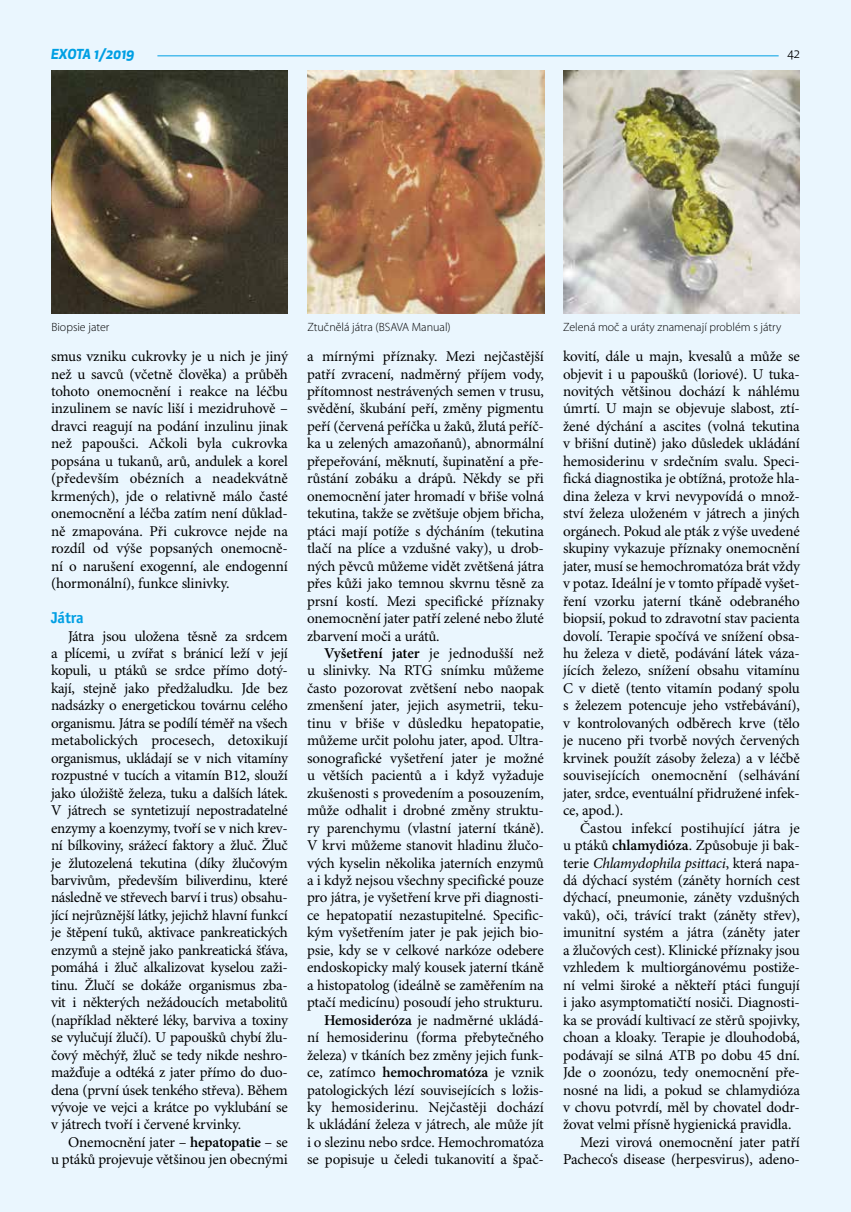
<style>
.page{position:relative;width:851px;height:1212px;background:#fff}
.page>*{position:absolute;margin:0;border:0;box-sizing:border-box;transform-origin:0 0}
.t1{font:700 15.75px "Officina Sans Itc TOT";letter-spacing:-.01em;color:#009fe3}
.t2{font:15px/17.4px "Minion Pro";letter-spacing:-.01em;color:#000;text-align:justify}
.t3{font:italic 15px "Minion Pro";letter-spacing:-.015em;color:#000}
.t4{font:italic 700 13.5px "Apex New";color:#009fe3}
.t5{font:300 12px "Myriad Pro";color:#000}
.t6{font:12px "Apex New";color:#000}
.s1{font-weight:600}
.s2{font-style:normal}
</style>
<div class="page">
<div style="left:0;top:0;width:850px;height:1212px;background:#eaf6fe"></div>
<img style="left:51px;top:70px;width:237px;height:243px">
<img style="left:307px;top:70px;width:237px;height:243px">
<img style="left:563px;top:70px;width:236px;height:243px">
<hr style="left:157px;top:55px;width:621px;height:1px;background:#009fe3">
<p class="t4" style="left:51px;top:44px;width:85px">EXOTA 1/2019</p>
<p class="t6" style="left:787px;top:46px;width:14px">42</p>
<p class="t5" style="left:51px;top:320px;width:60px">Biopsie jater</p>
<p class="t5" style="left:307px;top:320px;width:145px">Ztučnělá játra (BSAVA Manual)</p>
<p class="t5" style="left:563px;top:320px;width:220px">Zelená moč a uráty znamenají problém s játry</p>
<p class="t2" style="left:51px;top:348px;width:238px">smus vzniku cukrovky je u nich je jiný než u savců (včetně člověka) a průběh tohoto onemocnění i reakce na léčbu inzulinem se navíc liší i mezidruhově – dravci reagují na podání inzulinu jinak než papoušci. Ačkoli byla cukrovka popsána u tukanů, arů, andulek a korel (především obézních a neadekvátně krmených), jde o relativně málo časté onemocnění a léčba zatím není důklad&shy;ně zmapována. Při cukrovce nejde na rozdíl od výše popsaných onemocně&shy;ní o narušení exogenní, ale endogenní (hormonální), funkce slinivky.</p>
<p class="t1" style="left:51px;top:608px;width:34px">Játra</p>
<p class="t2" style="left:51px;top:628px;width:238px;text-indent:17px">Játra jsou uložena těsně za srdcem a plícemi, u zvířat s bránicí leží v její kopuli, u ptáků se srdce přímo dotý&shy;kají, stejně jako předžaludku. Jde bez nadsázky o energetickou továrnu celého organismu. Játra se podílí téměř na všech metabolických procesech, detoxikují organismus, ukládají se v nich vitamíny rozpustné v tucích a vitamín B12, slouží jako úložiště železa, tuku a dalších látek.<br>V játrech se syntetizují nepostradatelné enzymy a koenzymy, tvoří se v nich krev&shy;ní bílkoviny, srážecí faktory a žluč. Žluč je žlutozelená tekutina (díky žlučovým barvivům, především biliverdinu, které následně ve střevech barví i trus) obsahu&shy;jící nejrůznější látky, jejichž hlavní funkcí je štěpení tuků, aktivace pankreatických enzymů a stejně jako pankreatická šťáva, pomáhá i žluč alkalizovat kyselou zaži&shy;tinu. Žlučí se dokáže organismus zba&shy;vit i některých nežádoucích metabolitů (například některé léky, barviva a toxiny se vylučují žlučí). U papoušků chybí žlu&shy;čový měchýř, žluč se tedy nikde neshro&shy;mažďuje a odtéká z jater přímo do duo&shy;dena (první úsek tenkého střeva). Během vývoje ve vejci a krátce po vyklubání se v játrech tvoří i červené krvinky.</p>
<p class="t2" style="left:51px;top:1134px;width:238px;text-align:right">Onemocnění jater – <span class="s1">hepatopatie</span> – se<br>u ptáků projevuje většinou jen obecnými</p>
<p class="t2" style="left:307px;top:348px;width:238px">a mírnými příznaky. Mezi nejčastější patří zvracení, nadměrný příjem vody, přítomnost nestrávených semen v trusu, svědění, škubání peří, změny pigmentu peří (červená peříčka u žaků, žlutá peříč&shy;ka u zelených amazoňanů), abnormální přepeřování, měknutí, šupinatění a pře&shy;růstání zobáku a drápů. Někdy se při onemocnění jater hromadí v břiše volná tekutina, takže se zvětšuje objem břicha, ptáci mají potíže s dýcháním (tekutina tlačí na plíce a vzdušné vaky), u drob&shy;ných pěvců můžeme vidět zvětšená játra přes kůži jako temnou skvrnu těsně za prsní kostí. Mezi specifické příznaky onemocnění jater patří zelené nebo žluté zbarvení moči a urátů.</p>
<p class="t2" style="left:307px;top:645px;width:238px;text-align:right"><span class="s1">Vyšetření jater</span> je jednodušší než<br>u slinivky. Na RTG snímku můžeme často pozorovat zvětšení nebo naopak zmenšení jater, jejich asymetrii, teku&shy;tinu v břiše v důsledku hepatopatie, můžeme určit polohu jater, apod. Ultra&shy;sonografické vyšetření jater je možné u větších pacientů a i když vyžaduje zkušenosti s provedením a posouzením, může odhalit i drobné změny struktu&shy;ry parenchymu (vlastní jaterní tkáně).<br>V krvi můžeme stanovit hladinu žlučo&shy;vých kyselin několika jaterních enzymů a i když nejsou všechny specifické pouze pro játra, je vyšetření krve při diagnosti&shy;ce hepatopatií nezastupitelné. Specific&shy;kým vyšetřením jater je pak jejich bio&shy;psie, kdy se v celkové narkóze odebere endoskopicky malý kousek jaterní tkáně a histopatolog (ideálně se zaměřením na ptačí medicínu) posoudí jeho strukturu.<br><span class="s1">Hemosideróza</span> je nadměrné ukládá-<br>ní hemosiderinu (forma přebytečného železa) v tkáních bez změny jejich funk&shy;ce, zatímco <span class="s1">hemochromatóza</span> je vznik patologických lézí souvisejících s ložis&shy;ky hemosiderinu. Nejčastěji dochází k ukládání železa v játrech, ale může jít i o slezinu nebo srdce. Hemochromatóza se popisuje u čeledi tukanovití a špač-</p>
<p class="t2" style="left:563px;top:348px;width:238px">kovití, dále u majn, kvesalů a může se objevit i u papoušků (loriové). U tuka&shy;novitých většinou dochází k náhlému úmrtí. U majn se objevuje slabost, ztí&shy;žené dýchání a ascites (volná tekutina v břišní dutině) jako důsledek ukládání hemosiderinu v srdečním svalu. Speci&shy;fická diagnostika je obtížná, protože hla&shy;dina železa v krvi nevypovídá o množ&shy;ství železa uloženém v játrech a jiných orgánech. Pokud ale pták z výše uvedené skupiny vykazuje příznaky onemocnění jater, musí se hemochromatóza brát vždy v potaz. Ideální je v tomto případě vyšet&shy;ření vzorku jaterní tkáně odebraného biopsií, pokud to zdravotní stav pacienta dovolí. Terapie spočívá ve snížení obsa&shy;hu železa v dietě, podávání látek váza&shy;jících železo, snížení obsahu vitamínu C v dietě (tento vitamín podaný spolu s železem potencuje jeho vstřebávání), v kontrolovaných odběrech krve (tělo je nuceno při tvorbě nových červených krvinek použít zásoby železa) a v léčbě souvisejících onemocnění (selhávání jater, srdce, eventuální přidružené infek&shy;ce, apod.).</p>
<p class="t2" style="left:580px;top:820px;width:221px">Častou infekcí postihující játra je</p>
<p class="t2" style="left:563px;top:837px;width:238px">u ptáků <span class="s1">chlamydióza</span>. Způsobuje ji bak-</p>
<p class="t3" style="left:563px;top:854px;width:238px"><span class="s2">terie</span> Chlamydophila psittaci<span class="s2">, která napa-</span></p>
<p class="t2" style="left:563px;top:872px;width:238px">dá dýchací systém (záněty horních cest</p>
<p class="t2" style="left:563px;top:889px;width:238px">dýchací, pneumonie, záněty vzdušných</p>
<p class="t2" style="left:563px;top:907px;width:238px">vaků), oči, trávící trakt (záněty střev),</p>
<p class="t2" style="left:563px;top:924px;width:238px">imunitní systém a játra (záněty jater</p>
<p class="t2" style="left:563px;top:942px;width:238px">a žlučových cest). Klinické příznaky jsou</p>
<p class="t2" style="left:563px;top:959px;width:238px">vzhledem k multiorgánovému postiže-</p>
<p class="t2" style="left:563px;top:977px;width:238px">ní velmi široké a někteří ptáci fungují</p>
<p class="t2" style="left:563px;top:994px;width:238px">i jako asymptomatičtí nosiči. Diagnosti-</p>
<p class="t2" style="left:563px;top:1012px;width:238px">ka se provádí kultivací ze stěrů spojivky,</p>
<p class="t2" style="left:563px;top:1029px;width:238px">choan a kloaky. Terapie je dlouhodobá,</p>
<p class="t2" style="left:563px;top:1047px;width:238px">podávají se silná ATB po dobu 45 dní.</p>
<p class="t2" style="left:563px;top:1064px;width:238px">Jde o zoonózu, tedy onemocnění pře-</p>
<p class="t2" style="left:563px;top:1081px;width:238px">nosné na lidi, a pokud se chlamydióza</p>
<p class="t2" style="left:563px;top:1099px;width:238px">v chovu potvrdí, měl by chovatel dodr-</p>
<p class="t2" style="left:563px;top:1116px;width:230px">žovat velmi přísně hygienická pravidla.</p>
<p class="t2" style="left:580px;top:1134px;width:221px">Mezi virová onemocnění jater patří</p>
<p class="t2" style="left:563px;top:1151px;width:238px">Pacheco‘s disease (herpesvirus), adeno-</p>
</div>
